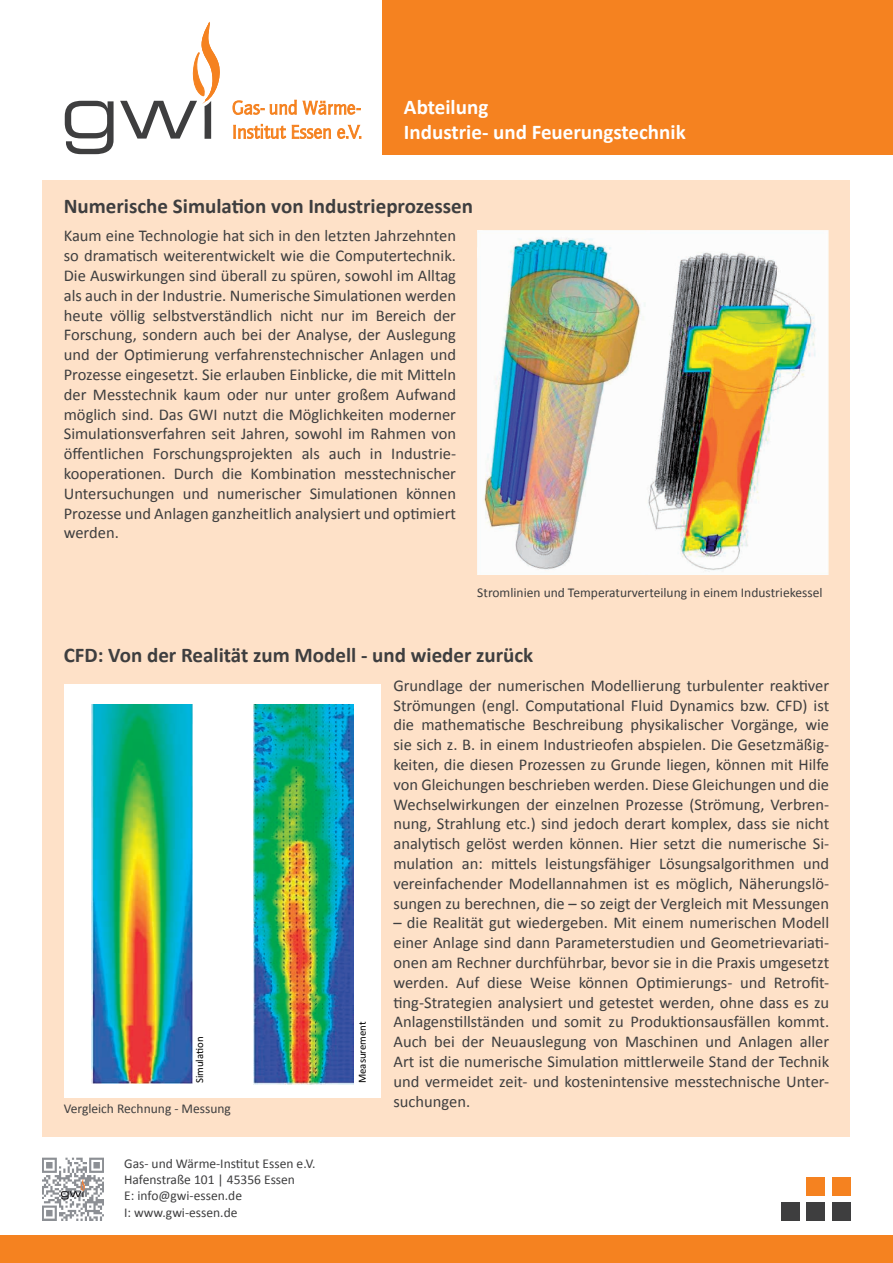
<style>
.page{position:relative;width:893px;height:1263px;background:#fff}
.page>*{position:absolute;margin:0;border:0;box-sizing:border-box;transform-origin:0 0}
.t1{font:700 21px "Calibri";color:#3e3e3f}
.t2{font:700 21px/25.2px "Calibri";color:#fff}
.t3{font:16.5px/19.8px "Calibri";color:#3e3e3f;text-align:justify}
.t4{font:13.5px/16.2px "Calibri";color:#3e3e3f}
.t5{font:10.8px "Calibri";color:#000}
</style>
<div class="page">
<div style="left:0;top:1235px;width:893px;height:28px;background:#f58220"></div>
<div style="left:806px;top:1177px;width:19px;height:18px;background:#f58220"></div>
<div style="left:806px;top:1202px;width:19px;height:18px;background:#3e3e3f"></div>
<div style="left:781px;top:1202px;width:18px;height:18px;background:#3e3e3f"></div>
<div style="left:832px;top:1177px;width:18px;height:18px;background:#f58220"></div>
<div style="left:832px;top:1202px;width:18px;height:18px;background:#3e3e3f"></div>
<img style="left:43px;top:1158px;width:61px;height:62px">
<svg style="left:233px;top:100px;width:128px;height:39px"></svg>
<svg style="left:65px;top:101px;width:49px;height:53px"></svg>
<svg style="left:120px;top:22px;width:100px;height:117px"></svg>
<div style="left:383px;top:0;width:510px;height:155px;background:#f58220"></div>
<div style="left:43px;top:180px;width:807px;height:957px;background:#fee1c8"></div>
<div style="left:64px;top:684px;width:317px;height:413px;background:#fff"></div>
<img style="left:92px;top:704px;width:100px;height:379px">
<img style="left:253px;top:704px;width:101px;height:381px">
<img style="left:477px;top:230px;width:351px;height:345px">
<p class="t2" style="left:404px;top:94px;width:283px">Abteilung<br>Industrie- und Feuerungstechnik</p>
<p class="t1" style="left:64px;top:193px;width:411px">Numerische Simulation von Industrieprozessen</p>
<p class="t3" style="left:64px;top:226px;width:394px">Kaum eine Technologie hat sich in den letzten Jahrzehnten so dramatisch weiterentwickelt wie die Computertechnik.<br>Die Auswirkungen sind überall zu spüren, sowohl im Alltag als auch in der Industrie. Numerische Simulationen werden heute völlig selbstverständlich nicht nur im Bereich der Forschung, sondern auch bei der Analyse, der Auslegung und der Optimierung verfahrenstechnischer Anlagen und Prozesse eingesetzt. Sie erlauben Einblicke, die mit Mitteln der Messtechnik kaum oder nur unter großem Aufwand möglich sind. Das GWI nutzt die Möglichkeiten moderner Simulationsverfahren seit Jahren, sowohl im Rahmen von öffentlichen Forschungsprojekten als auch in Industrie&shy;kooperationen. Durch die Kombination messtechnischer Untersuchungen und numerischer Simulationen können Prozesse und Anlagen ganzheitlich analysiert und optimiert werden.</p>
<p class="t4" style="left:477px;top:584px;width:347px">Stromlinien und Temperaturverteilung in einem Industriekessel</p>
<p class="t1" style="left:64px;top:642px;width:471px">CFD: Von der Realität zum Modell - und wieder zurück</p>
<p class="t3" style="left:393px;top:675px;width:437px">Grundlage der numerischen Modellierung turbulenter reaktiver Strömungen (engl. Computational Fluid Dynamics bzw. CFD) ist die mathematische Beschreibung physikalischer Vorgänge, wie sie sich z. B. in einem Industrieofen abspielen. Die Gesetzmäßig&shy;keiten, die diesen Prozessen zu Grunde liegen, können mit Hilfe von Gleichungen beschrieben werden. Diese Gleichungen und die Wechselwirkungen der einzelnen Prozesse (Strömung, Verbren&shy;nung, Strahlung etc.) sind jedoch derart komplex, dass sie nicht analytisch gelöst werden können. Hier setzt die numerische Si&shy;mulation an: mittels leistungsfähiger Lösungsalgorithmen und vereinfachender Modellannahmen ist es möglich, Näherungslö&shy;sungen zu berechnen, die – so zeigt der Vergleich mit Messungen</p>
<p class="t3" style="left:393px;top:913px;width:437px">– die Realität gut wiedergeben. Mit einem numerischen Modell einer Anlage sind dann Parameterstudien und Geometrievariati&shy;onen am Rechner durchführbar, bevor sie in die Praxis umgesetzt werden. Auf diese Weise können Optimierungs- und Retrofit&shy;ting-Strategien analysiert und getestet werden, ohne dass es zu Anlagenstillständen und somit zu Produktionsausfällen kommt.<br>Auch bei der Neuauslegung von Maschinen und Anlagen aller Art ist die numerische Simulation mittlerweile Stand der Technik und vermeidet zeit- und kostenintensive messtechnische Unter&shy;suchungen.</p>
<p class="t5" style="left:356px;top:1083px;width:63px;rotate:-90deg">Measurement</p>
<p class="t5" style="left:193px;top:1083px;width:48px;rotate:-90deg">Simula on</p>
<p class="t4" style="left:64px;top:1100px;width:169px">Vergleich Rechnung - Messung</p>
<p class="t4" style="left:124px;top:1155px;width:193px">Gas- und Wärme-Institut Essen e.V.<br>Hafenstraße 101 | 45356 Essen<br>E: info@gwi-essen.de<br>I: www.gwi-essen.de</p>
</div>
